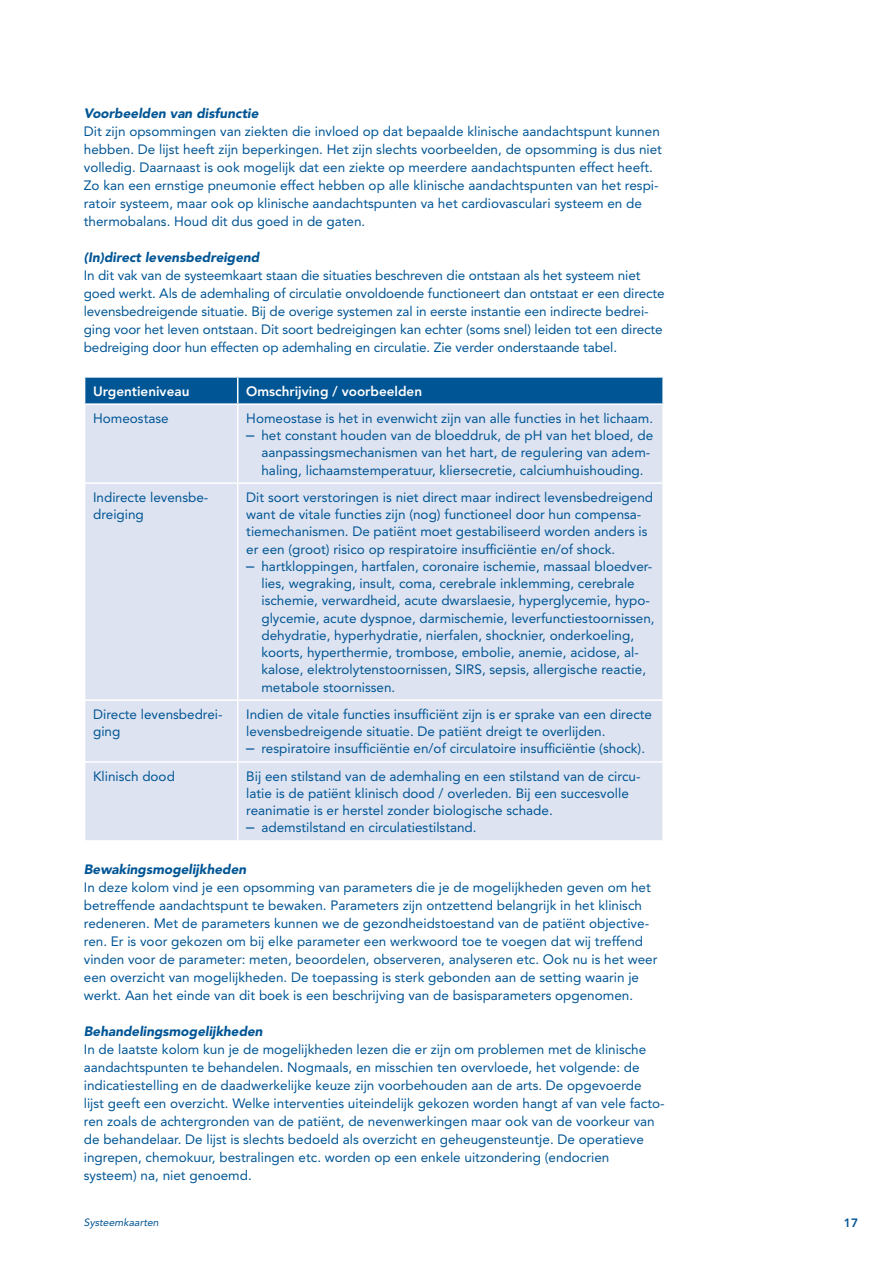
<style>
.page{position:relative;width:895px;height:1265px;background:#fff}
.page>*{position:absolute;margin:0;border:0;box-sizing:border-box;transform-origin:0 0}
.t1{font:13.5px/18px "Avenir LT Std";color:#005595}
.t2{font:italic 900 13.5px "Avenir LT Std";color:#005595}
.t3{font:800 13.5px "Avenir LT Std";color:#fff}
.t4{font:800 12px "Avenir LT Std";color:#005595}
.t5{font:italic 10.5px "Avenir LT Std";color:#005595}
.s1{font-size:16.5px}
</style>
<div class="page">
<div style="left:85px;top:405px;width:577px;height:435px;background:#dde3f0"></div>
<div style="left:84px;top:377px;width:579px;height:26px;background:#005595"></div>
<hr style="left:662px;top:378px;width:2px;height:25px;background:#fff">
<hr style="left:237px;top:405px;width:1px;height:77px;background:#fff">
<hr style="left:84px;top:482px;width:154px;height:2px;background:#fff">
<hr style="left:238px;top:482px;width:426px;height:2px;background:#fff">
<hr style="left:237px;top:484px;width:1px;height:215px;background:#fff">
<hr style="left:84px;top:699px;width:154px;height:2px;background:#fff">
<hr style="left:238px;top:699px;width:426px;height:2px;background:#fff">
<hr style="left:237px;top:701px;width:1px;height:60px;background:#fff">
<hr style="left:84px;top:761px;width:154px;height:1px;background:#fff">
<hr style="left:238px;top:761px;width:426px;height:1px;background:#fff">
<hr style="left:237px;top:762px;width:1px;height:78px;background:#fff">
<p class="t2" style="left:84px;top:105px;width:176px">Voorbeelden van disfunctie</p>
<p class="t1" style="left:84px;top:122px;width:579px">Dit zijn opsommingen van ziekten die invloed op dat bepaalde klinische aandachtspunt kunnen hebben. De lijst heeft zijn beperkingen. Het zijn slechts voorbeelden, de opsomming is dus niet volledig. Daarnaast is ook mogelijk dat een ziekte op meerdere aandachtspunten effect heeft.<br>Zo kan een ernstige pneumonie effect hebben op alle klinische aandachtspunten van het respi&shy;ratoir systeem, maar ook op klinische aandachtspunten va het cardiovasculari systeem en de thermobalans. Houd dit dus goed in de gaten.</p>
<p class="t2" style="left:84px;top:249px;width:177px">(In)direct levensbedreigend</p>
<p class="t1" style="left:84px;top:266px;width:582px">In dit vak van de systeemkaart staan die situaties beschreven die ontstaan als het systeem niet goed werkt. Als de ademhaling of circulatie onvoldoende functioneert dan ontstaat er een directe levensbedreigende situatie. Bij de overige systemen zal in eerste instantie een indirecte bedrei&shy;ging voor het leven ontstaan. Dit soort bedreigingen kan echter (soms snel) leiden tot een directe bedreiging door hun effecten op ademhaling en circulatie. Zie verder onderstaande tabel.</p>
<p class="t3" style="left:93px;top:383px;width:98px">Urgentieniveau</p>
<p class="t3" style="left:246px;top:383px;width:177px">Omschrijving / voorbeelden</p>
<p class="t1" style="left:93px;top:409px;width:77px">Homeostase</p>
<p class="t1" style="left:246px;top:409px;width:408px">Homeostase is het in evenwicht zijn van alle functies in het lichaam.</p>
<p class="t1" style="left:261px;top:427px;width:393px;line-height:17.2px;text-indent:-15px"><span class="s1">–</span> het constant houden van de bloeddruk, de pH van het bloed, de aanpassingsmechanismen van het hart, de regulering van adem&shy;haling, lichaamstemperatuur, kliersecretie, calciumhuishouding.</p>
<p class="t1" style="left:93px;top:488px;width:117px;line-height:17.2px">Indirecte levensbe&shy;dreiging</p>
<p class="t1" style="left:246px;top:488px;width:408px;line-height:17.2px">Dit soort verstoringen is niet direct maar indirect levensbedreigend want de vitale functies zijn (nog) functioneel door hun compensa&shy;tiemechanismen. De patiënt moet gestabiliseerd worden anders is er een (groot) risico op respiratoire insufficiëntie en/of shock.</p>
<p class="t1" style="left:261px;top:557px;width:394px;line-height:17.2px;text-indent:-15px"><span class="s1">–</span> hartkloppingen, hartfalen, coronaire ischemie, massaal bloedver&shy;lies, wegraking, insult, coma, cerebrale inklemming, cerebrale ischemie, verwardheid, acute dwarslaesie, hyperglycemie, hypo&shy;glycemie, acute dyspnoe, darmischemie, leverfunctiestoornissen, dehydratie, hyperhydratie, nierfalen, shocknier, onderkoeling, koorts, hyperthermie, trombose, embolie, anemie, acidose, al&shy;kalose, elektrolytenstoornissen, SIRS, sepsis, allergische reactie, metabole stoornissen.</p>
<p class="t1" style="left:93px;top:705px;width:131px;line-height:17.2px">Directe levensbedrei&shy;ging</p>
<p class="t1" style="left:246px;top:705px;width:407px;line-height:17.2px">Indien de vitale functies insufficiënt zijn is er sprake van een directe levensbedreigende situatie. De patiënt dreigt te overlijden.</p>
<p class="t1" style="left:246px;top:740px;width:400px"><span class="s1">–</span> respiratoire insufficiëntie en/of circulatoire insufficiëntie (shock).</p>
<p class="t1" style="left:93px;top:767px;width:83px">Klinisch dood</p>
<p class="t1" style="left:246px;top:767px;width:396px;line-height:17.2px">Bij een stilstand van de ademhaling en een stilstand van de circu&shy;latie is de patiënt klinisch dood / overleden. Bij een succesvolle reanimatie is er herstel zonder biologische schade.</p>
<p class="t1" style="left:246px;top:818px;width:232px"><span class="s1">–</span> ademstilstand en circulatiestilstand.</p>
<p class="t2" style="left:84px;top:861px;width:164px">Bewakingsmogelijkheden</p>
<p class="t1" style="left:84px;top:878px;width:575px">In deze kolom vind je een opsomming van parameters die je de mogelijkheden geven om het betreffende aandachtspunt te bewaken. Parameters zijn ontzettend belangrijk in het klinisch redeneren. Met de parameters kunnen we de gezondheidstoestand van de patiënt objective&shy;ren. Er is voor gekozen om bij elke parameter een werkwoord toe te voegen dat wij treffend vinden voor de parameter: meten, beoordelen, observeren, analyseren etc. Ook nu is het weer een overzicht van mogelijkheden. De toepassing is sterk gebonden aan de setting waarin je werkt. Aan het einde van dit boek is een beschrijving van de basisparameters opgenomen.</p>
<p class="t2" style="left:84px;top:1023px;width:180px">Behandelingsmogelijkheden</p>
<p class="t1" style="left:84px;top:1040px;width:582px">In de laatste kolom kun je de mogelijkheden lezen die er zijn om problemen met de klinische aandachtspunten te behandelen. Nogmaals, en misschien ten overvloede, het volgende: de indicatiestelling en de daadwerkelijke keuze zijn voorbehouden aan de arts. De opgevoerde lijst geeft een overzicht. Welke interventies uiteindelijk gekozen worden hangt af van vele facto&shy;ren zoals de achtergronden van de patiënt, de nevenwerkingen maar ook van de voorkeur van de behandelaar. De lijst is slechts bedoeld als overzicht en geheugensteuntje. De operatieve ingrepen, chemokuur, bestralingen etc. worden op een enkele uitzondering (endocrien systeem) na, niet genoemd.</p>
<p class="t5" style="left:84px;top:1216px;width:76px">Systeemkaarten</p>
<p class="t4" style="left:843px;top:1215px;width:16px">17</p>
</div>
